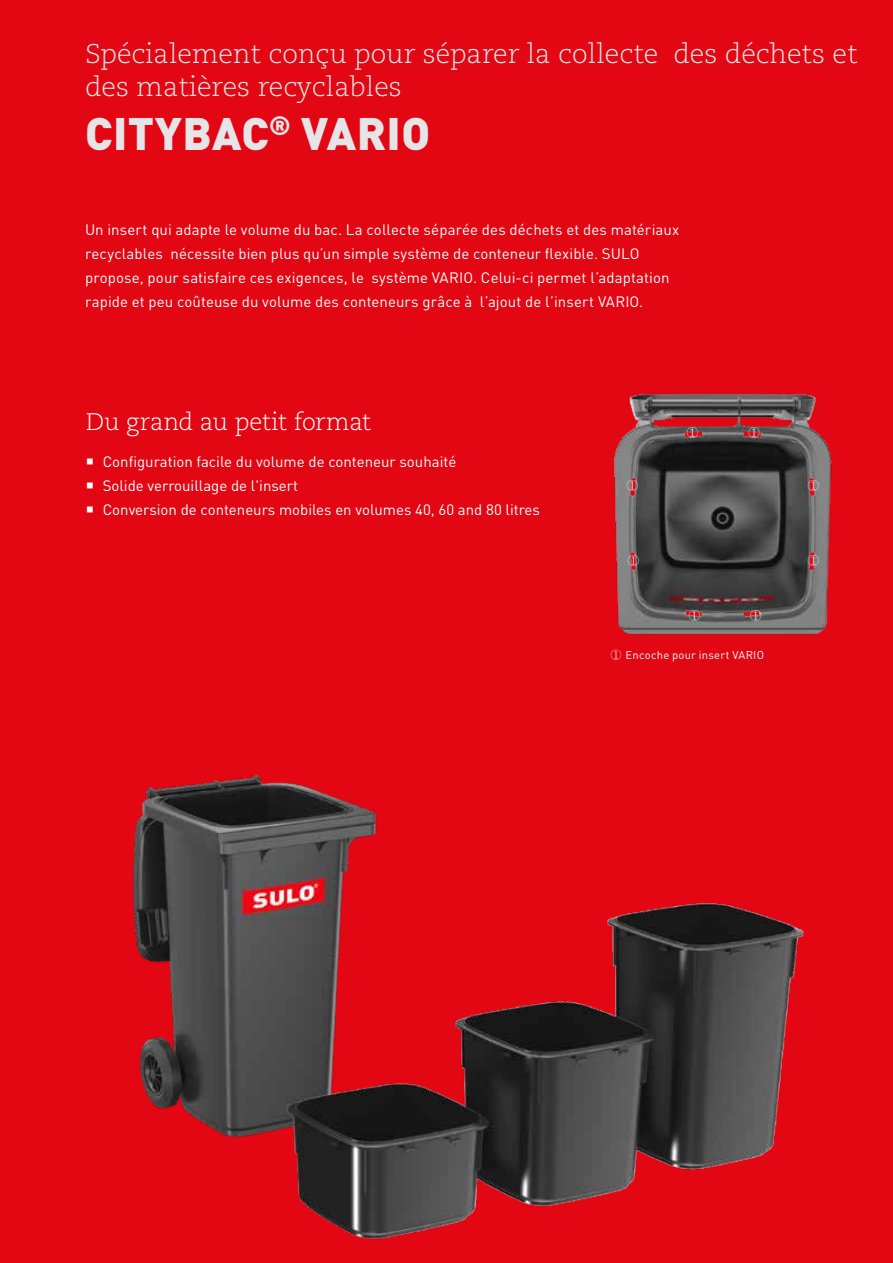
<style>
.page{position:relative;width:893px;height:1263px;background:#e30613}
.page>*{position:absolute;margin:0;border:0;box-sizing:border-box;transform-origin:0 0}
.t1{font:900 45px "DIN Pro";letter-spacing:.01em;color:#e7e4e7}
.t2{font:300 27px/32.4px "Caecilia LT Pro 45";color:#e7e4e7}
.t3{font:300 24px "Caecilia LT Pro 45";letter-spacing:-.015em;color:#fff}
.t4{font:15px/24px "DIN Pro";letter-spacing:.005em;color:#fff}
.t5{font:500 12px "Adobe Myungjo Std";color:#fff}
.t6{font:11.25px "DIN Pro";letter-spacing:.02em;color:#fff}
.s1{font-family:"Adobe Myungjo Std";font-weight:500}
</style>
<div class="page">
<img style="left:613px;top:393px;width:219px;height:242px">
<img style="left:133px;top:775px;width:671px;height:465px">
<h2 class="t2" style="left:85px;top:37px;width:774px">Spécialement conçu pour séparer la collecte des déchets et des matières recyclables</h2>
<h1 class="t1" style="left:85px;top:103px;width:346px">CITYBAC<sup>®</sup> VARIO</h1>
<p class="t4" style="left:85px;top:217px;width:596px">Un insert qui adapte le volume du bac. La collecte séparée des déchets et des matériaux recyclables nécessite bien plus qu’un simple système de conteneur flexible. SULO propose, pour satisfaire ces exigences, le système VARIO. Celui-ci permet l’adaptation rapide et peu coûteuse du volume des conteneurs grâce à l’ajout de l’insert VARIO.</p>
<h3 class="t3" style="left:86px;top:406px;width:287px">Du grand au petit format</h3>
<p class="t4" style="left:103px;top:449px;width:439px">Configuration facile du volume de conteneur souhaité<br>Solide verrouillage de l'insert<br>Conversion de conteneurs mobiles en volumes 40, 60 and 80 litres</p>
<p class="t5" style="left:626px;top:479px;width:13px">①</p>
<p class="t5" style="left:687px;top:427px;width:13px">①</p>
<p class="t5" style="left:748px;top:427px;width:13px">①</p>
<p class="t5" style="left:807px;top:479px;width:13px">①</p>
<p class="t5" style="left:627px;top:554px;width:13px">①</p>
<p class="t5" style="left:807px;top:554px;width:13px">①</p>
<p class="t5" style="left:689px;top:609px;width:13px">①</p>
<p class="t5" style="left:750px;top:609px;width:13px">①</p>
<p class="t6" style="left:611px;top:648px;width:155px"><span class="s1">①</span> Encoche pour insert VARIO</p>
</div>
